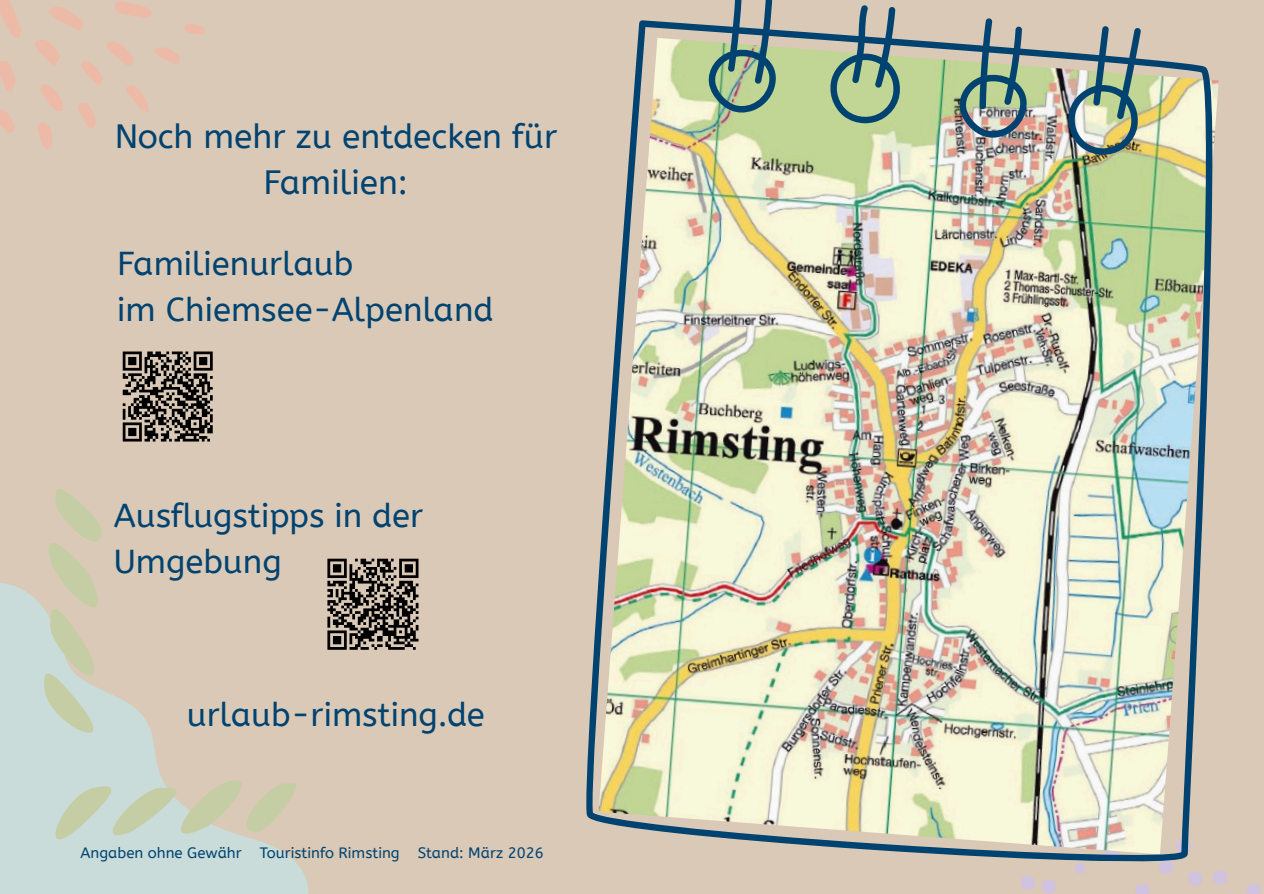
<style>
.page{position:relative;width:1264px;height:894px;background:#fff}
.page>*{position:absolute;margin:0;border:0;box-sizing:border-box;transform-origin:0 0}
.t1{font:33.6px/47px "A Bee Zee";color:#004370;text-align:center}
.t2{font:33px/46.2px "A Bee Zee";color:#004370}
.t3{font:15px "A Bee Zee";color:#004370}
</style>
<div class="page">
<div style="left:0;top:0;width:1263px;height:893px;background:#dac9b7"></div>
<div style="left:0;top:583px;width:309px;height:310px;background:#c9dcda"></div>
<svg style="left:1246px;top:883px;width:15px;height:10px"></svg>
<svg style="left:1020px;top:870px;width:207px;height:23px"></svg>
<svg style="left:0;top:0;width:22px;height:38px"></svg>
<svg style="left:50px;top:7px;width:33px;height:24px"></svg>
<svg style="left:115px;top:1px;width:36px;height:17px"></svg>
<svg style="left:35px;top:40px;width:25px;height:26px"></svg>
<svg style="left:0;top:61px;width:15px;height:30px"></svg>
<svg style="left:0;top:109px;width:15px;height:23px"></svg>
<svg style="left:41px;top:84px;width:22px;height:27px"></svg>
<svg style="left:38px;top:122px;width:14px;height:27px"></svg>
<svg style="left:78px;top:41px;width:102px;height:87px"></svg>
<svg style="left:185px;top:24px;width:19px;height:11px"></svg>
<svg style="left:327px;top:558px;width:92px;height:92px"></svg>
<svg style="left:122px;top:351px;width:91px;height:91px"></svg>
<svg style="left:27px;top:489px;width:280px;height:394px"></svg>
<img style="left:586px;top:0;width:632px;height:862px">
<p class="t1" style="left:114px;top:113px;width:445px">Noch mehr zu entdecken für<br>Familien:</p>
<p class="t2" style="left:117px;top:241px;width:378px">Familienurlaub<br>im Chiemsee-Alpenland</p>
<p class="t2" style="left:114px;top:492px;width:311px">Ausflugstipps in der<br>Umgebung</p>
<p class="t2" style="left:187px;top:691px;width:299px">urlaub-rimsting.de</p>
<p class="t3" style="left:80px;top:843px;width:464px">Angaben ohne Gewähr Touristinfo Rimsting Stand: März 2026</p>
</div>
